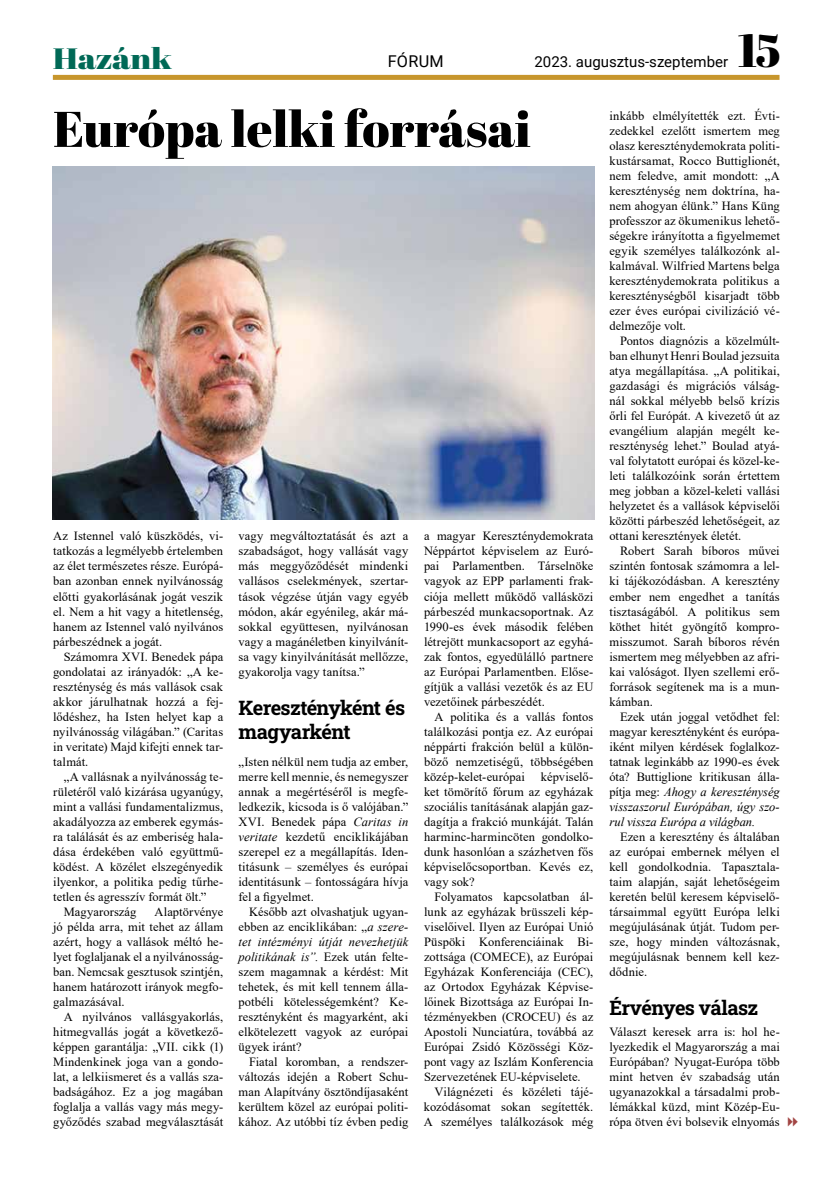
<style>
.page{position:relative;width:833px;height:1188px;background:#fff}
.page>*{position:absolute;margin:0;border:0;box-sizing:border-box;transform-origin:0 0}
.t1{font:50px "Abril Fatface";color:#000}
.t2{font:46.25px "Abril Fatface";color:#000}
.t3{font:29.38px "Abril Fatface";letter-spacing:-.01em;color:#006956;scale:1.15 1}
.t4{font:700 20px/24px "Roboto Slab";letter-spacing:-.035em;color:#000}
.t5{font:16.25px "Roboto";letter-spacing:.015em;color:#000}
.t6{font:15px "Roboto";color:#000}
.t7{font:12.5px/15px "Times New Roman";letter-spacing:.005em;color:#000;text-align:justify}
.s1{font-style:italic}
</style>
<div class="page">
<div style="left:53px;top:75px;width:726px;height:5px;background:#c7962c"></div>
<img style="left:53px;top:167px;width:541px;height:352px">
<h3 class="t3" style="left:53px;top:38px;width:105px">Hazánk</h3>
<h3 class="t5" style="left:388px;top:50px;width:57px">FÓRUM</h3>
<p class="t6" style="left:534px;top:51px;width:195px">2023. augusztus-szeptember</p>
<h2 class="t2" style="left:737px;top:18px;width:45px">15</h2>
<h1 class="t1" style="left:53px;top:94px;width:479px">Európa lelki forrásai</h1>
<p class="t7" style="left:53px;top:528px;width:171px">Az Istennel való küszködés, vi&shy;tatkozás a legmélyebb értelemben az élet természetes része. Európá&shy;ban azonban ennek nyilvánosság előtti gyakorlásának jogát veszik el. Nem a hit vagy a hitetlenség, hanem az Istennel való nyilvános párbeszédnek a jogát.</p>
<p class="t7" style="left:53px;top:648px;width:172px;text-indent:11px">Számomra XVI. Benedek pápa gondolatai az irányadók: „A ke&shy;reszténység és más vallások csak akkor járulhatnak hozzá a fej&shy;lődéshez, ha Isten helyet kap a nyilvánosság világában.” (Caritas in veritate) Majd kifejti ennek tar&shy;talmát.</p>
<p class="t7" style="left:64px;top:768px;width:161px">„A vallásnak a nyilvánosság te-</p>
<p class="t7" style="left:53px;top:783px;width:172px">rületéről való kizárása ugyanúgy,</p>
<p class="t7" style="left:53px;top:798px;width:171px">mint a vallási fundamentalizmus,</p>
<p class="t7" style="left:53px;top:813px;width:171px">akadályozza az emberek egymás-</p>
<p class="t7" style="left:53px;top:828px;width:171px">ra találását és az emberiség hala-</p>
<p class="t7" style="left:53px;top:843px;width:171px">dása érdekében való együttmű-</p>
<p class="t7" style="left:53px;top:858px;width:172px">ködést. A közélet elszegényedik</p>
<p class="t7" style="left:53px;top:873px;width:171px">ilyenkor, a politika pedig tűrhe-</p>
<p class="t7" style="left:53px;top:888px;width:155px">tetlen és agresszív formát ölt.”</p>
<p class="t7" style="left:64px;top:903px;width:74px">Magyarország</p>
<p class="t7" style="left:53px;top:903px;width:171px;text-indent:101px">Alaptörvénye jó példa arra, mit tehet az állam azért, hogy a vallások méltó he&shy;lyet foglaljanak el a nyilvánosság&shy;ban. Nemcsak gesztusok szintjén, hanem határozott irányok megfo&shy;galmazásával.</p>
<p class="t7" style="left:53px;top:1008px;width:172px;text-indent:11px">A nyilvános vallásgyakorlás, hitmegvallás jogát a következő&shy;képpen garantálja: „VII. cikk (1)<br>Mindenkinek joga van a gondo&shy;lat, a lelkiismeret és a vallás sza&shy;badságához. Ez a jog magában foglalja a vallás vagy más meg - győződés szabad megválasztását</p>
<p class="t7" style="left:238px;top:528px;width:171px">vagy megváltoztatását és azt a szabadságot, hogy vallását vagy más meggyőződését mindenki vallásos cselekmények, szertar&shy;tások végzése útján vagy egyéb módon, akár egyénileg, akár má&shy;sokkal együttesen, nyilvánosan vagy a magánéletben kinyilvánít&shy;sa vagy kinyilvánítását mellőzze, gyakorolja vagy tanítsa.”</p>
<h3 class="t4" style="left:238px;top:694px;width:168px">Keresztényként és magyarként</h3>
<p class="t7" style="left:238px;top:753px;width:171px">„Isten nélkül nem tudja az ember, merre kell mennie, és nemegyszer annak a megértéséről is megfe&shy;ledkezik, kicsoda is ő valójában.” XVI. Benedek pápa <span class="s1">Caritas in veritate</span> kezdetű enciklikájában szerepel ez a megállapítás. Iden&shy;titásunk – személyes és európai identitásunk – fontosságára hívja fel a figyelmet.</p>
<p class="t7" style="left:238px;top:903px;width:171px;text-indent:11px">Később azt olvashatjuk ugyan&shy;ebben az enciklikában: „<span class="s1">a szere&shy;tet intézményi útját nevezhetjük politikának is”.</span> Ezek után felte&shy;szem magamnak a kérdést: Mit tehetek, és mit kell tennem álla&shy;potbéli kötelességemként? Ke&shy;resztényként és magyarként, aki elkötelezett vagyok az európai ügyek iránt?</p>
<p class="t7" style="left:239px;top:1053px;width:171px;text-indent:11px">Fiatal koromban, a rendszer&shy;változás idején a Robert Schu&shy;man Alapítvány ösztöndíjasaként kerültem közel az európai politi&shy;kához. Az utóbbi tíz évben pedig</p>
<p class="t7" style="left:424px;top:528px;width:171px">a magyar Kereszténydemokrata Néppártot képviselem az Euró&shy;pai Parlamentben. Társelnöke vagyok az EPP parlamenti frak&shy;ciója mellett működő vallásközi párbeszéd munkacsoportnak. Az 1990-es évek második felében létrejött munkacsoport az egyhá&shy;zak fontos, egyedülálló partnere az Európai Parlamentben. Előse&shy;gítjük a vallási vezetők és az EU vezetőinek párbeszédét.</p>
<p class="t7" style="left:424px;top:708px;width:171px;text-indent:11px">A politika és a vallás fontos találkozási pontja ez. Az európai néppárti frakción belül a külön&shy;böző nemzetiségű, többségében közép-kelet-európai</p>
<p class="t7" style="left:424px;top:768px;width:171px;text-indent:117px">képviselő&shy;ket tömörítő fórum az egyházak szociális tanításának alapján gaz&shy;dagítja a frakció munkáját. Talán harminc-harmincöten gondolko&shy;dunk hasonlóan a százhetven fős képviselőcsoportban. Kevés ez, vagy sok?</p>
<p class="t7" style="left:424px;top:888px;width:171px;text-indent:11px">Folyamatos kapcsolatban ál&shy;lunk az egyházak brüsszeli kép&shy;viselőivel. Ilyen az Európai Unió Püspöki Konferenciáinak Bi&shy;zottsága (COMECE), az Európai Egyházak Konferenciája (CEC), az Ortodox Egyházak Képvise&shy;lőinek Bizottsága az Európai In&shy;tézményekben (CROCEU) és az Apostoli Nunciatúra, továbbá az Európai Zsidó Közösségi Köz&shy;pont vagy az Iszlám Konferencia Szervezetének EU-képviselete.</p>
<p class="t7" style="left:424px;top:1083px;width:171px;text-indent:11px">Világnézeti és közéleti tájé&shy;kozódásomat sokan segítették.<br>A személyes találkozások még</p>
<p class="t7" style="left:609px;top:108px;width:172px">inkább elmélyítették ezt. Évti&shy;zedekkel ezelőtt ismertem meg olasz kereszténydemokrata politi&shy;kustársamat, Rocco Buttiglionét, nem feledve, amit mondott: „A kereszténység nem doktrína, ha&shy;nem ahogyan élünk.” Hans Küng professzor az ökumenikus lehető&shy;ségekre irányította a figyelmemet egyik személyes találkozónk al&shy;kalmával. Wilfried Martens belga kereszténydemokrata politikus a kereszténységből kisarjadt több ezer éves európai civilizáció vé&shy;delmezője volt.</p>
<p class="t7" style="left:609px;top:333px;width:172px;text-indent:11px">Pontos diagnózis a közelmúlt&shy;ban elhunyt Henri Boulad jezsuita atya megállapítása. „A politikai, gazdasági és migrációs válság&shy;nál sokkal mélyebb belső krízis őrli fel Európát. A kivezető út az evangélium alapján megélt ke&shy;reszténység lehet.” Boulad atyá&shy;val folytatott európai és közel-ke&shy;leti találkozóink során értettem meg jobban a közel-keleti vallási helyzetet és a vallások képviselői közötti párbeszéd lehetőségeit, az ottani keresztények életét.</p>
<p class="t7" style="left:609px;top:543px;width:172px;text-indent:11px">Robert Sarah bíboros művei szintén fontosak számomra a lel&shy;ki tájékozódásban. A keresztény ember nem engedhet a tanítás tisztaságából. A politikus sem köthet hitét gyöngítő kompro&shy;misszumot. Sarah bíboros révén ismertem meg mélyebben az afri&shy;kai valóságot. Ilyen szellemi erő&shy;források segítenek ma is a mun&shy;kámban.</p>
<p class="t7" style="left:609px;top:708px;width:172px;text-indent:11px">Ezek után joggal vetődhet fel: magyar keresztényként és európa&shy;iként milyen kérdések foglalkoz&shy;tatnak leginkább az 1990-es évek óta? Buttiglione kritikusan álla&shy;pítja meg: <span class="s1">Ahogy a kereszténység visszaszorul Európában, úgy szo&shy;rul vissza Európa a világban.</span></p>
<p class="t7" style="left:609px;top:828px;width:172px;text-indent:11px">Ezen a keresztény és általában az európai embernek mélyen el kell gondolkodnia. Tapasztala&shy;taim alapján, saját lehetőségeim keretén belül keresem képviselő&shy;társaimmal együtt Európa lelki megújulásának útját. Tudom per&shy;sze, hogy minden változásnak, megújulásnak bennem kell kez&shy;dődnie.</p>
<h3 class="t4" style="left:609px;top:994px;width:150px">Érvényes válasz</h3>
<p class="t7" style="left:609px;top:1023px;width:172px">Választ keresek arra is: hol he&shy;lyezkedik el Magyarország a mai Európában? Nyugat-Európa több mint hetven év szabadság után ugyanazokkal a társadalmi prob&shy;lémákkal küzd, mint Közép-Eu&shy;rópa ötven évi bolsevik elnyomás</p>
</div>
